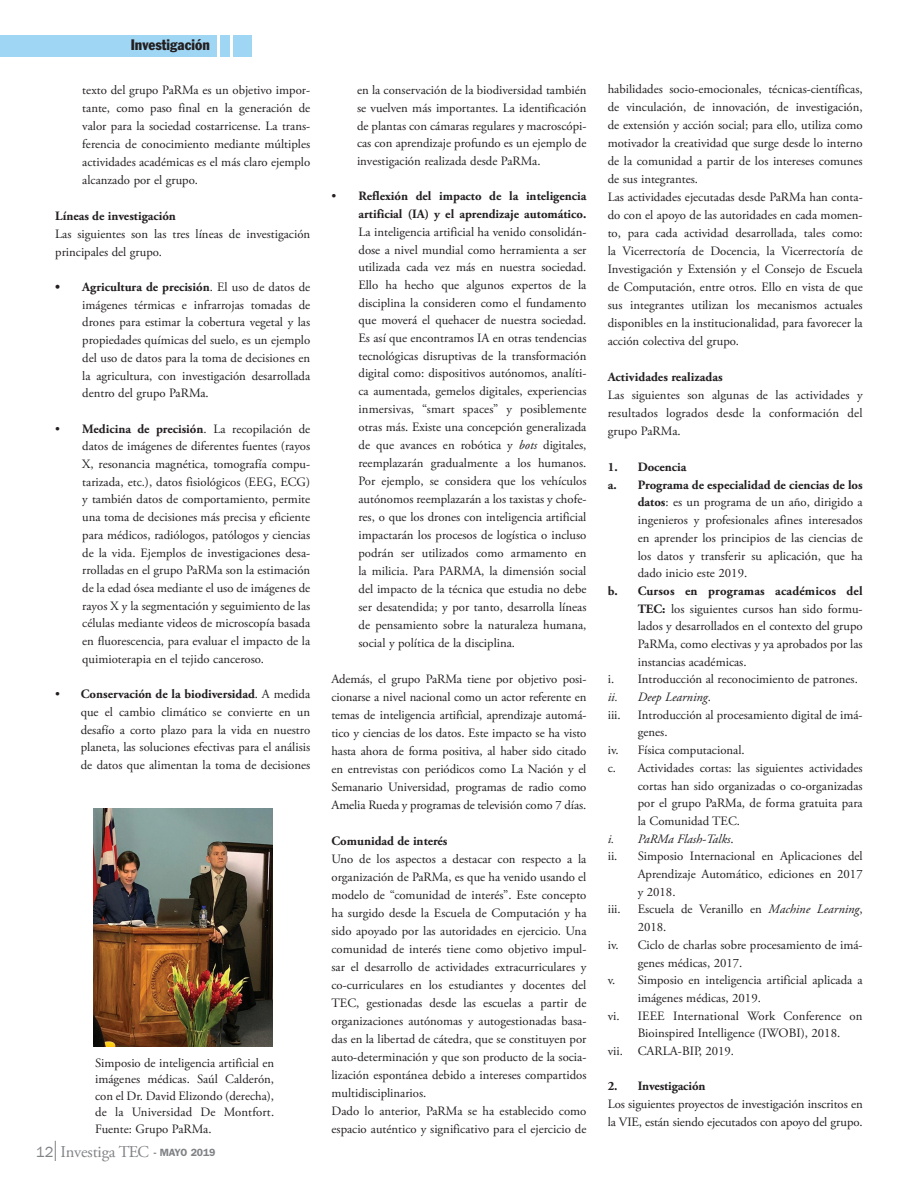
<style>
.page{position:relative;width:918px;height:1188px;background:#fff}
.page>*{position:absolute;margin:0;border:0;box-sizing:border-box;transform-origin:0 0}
.t1{font:16.5px "Adobe Garamond Pro";letter-spacing:-.01em;color:#808285}
.t2{font:condensed 15px "Franklin Gothic";color:#231f20}
.t3{font:12.75px/18px "Adobe Garamond Pro";color:#231f20;text-align:justify}
.t4{font:700 12.75px/17.7px "Adobe Garamond Pro";color:#231f20;text-align:right}
.t5{font:italic 12.75px "Adobe Garamond Pro";color:#231f20}
.s1{font-weight:700}
.s2{font-family:"Franklin Gothic";font-size:15px}
.s3{font-family:"Franklin Gothic";font-weight:600;font-size:10.5px}
.s4{font-weight:400}
.s5{font-style:italic}
.s6{font-style:normal}
</style>
<div class="page">
<svg style="left:55px;top:1141px;width:1px;height:20px"></svg>
<div style="left:0;top:36px;width:217px;height:21px;background:#9fd6f4"></div>
<div style="left:220px;top:36px;width:10px;height:21px;background:#9fd6f4"></div>
<div style="left:233px;top:36px;width:19px;height:21px;background:#9fd6f4"></div>
<img style="left:93px;top:808px;width:179px;height:239px">
<p class="t2" style="left:131px;top:36px;width:81px">Investigación</p>
<p class="t3" style="left:82px;top:82px;width:230px">texto del grupo PaRMa es un objetivo impor&shy;tante, como paso final en la generación de valor para la sociedad costarricense. La trans&shy;ferencia de conocimiento mediante múltiples actividades académicas es el más claro ejemplo alcanzado por el grupo.</p>
<p class="t4" style="left:55px;top:208px;width:122px">Líneas de investigación</p>
<p class="t3" style="left:55px;top:226px;width:256px">Las siguientes son las tres líneas de investigación principales del grupo.</p>
<p class="t3" style="left:82px;top:279px;width:230px;text-indent:-27px"><span class="s1">• Agricultura de precisión</span>. El uso de datos de imágenes térmicas e infrarrojas tomadas de drones para estimar la cobertura vegetal y las propiedades químicas del suelo, es un ejemplo del uso de datos para la toma de decisiones en la agricultura, con investigación desarrollada dentro del grupo PaRMa.</p>
<p class="t3" style="left:82px;top:420px;width:229px;text-indent:-27px">• <span class="s1">Medicina de precisión</span>. La recopilación de datos de imágenes de diferentes fuentes (rayos X, resonancia magnética, tomografía compu&shy;tarizada, etc.), datos fisiológicos (EEG, ECG) y también datos de comportamiento, permite una toma de decisiones más precisa y eficiente para médicos, radiólogos, patólogos y ciencias de la vida. Ejemplos de investigaciones desa&shy;rrolladas en el grupo PaRMa son la estimación de la edad ósea mediante el uso de imágenes de rayos X y la segmentación y seguimiento de las células mediante videos de microscopía basada en fluorescencia, para evaluar el impacto de la quimioterapia en el tejido canceroso.</p>
<p class="t3" style="left:81px;top:686px;width:231px;text-indent:-26px">• <span class="s1">Conservación de la biodiversidad</span>. A medida que el cambio climático se convierte en un desafío a corto plazo para la vida en nuestro planeta, las soluciones efectivas para el análisis de datos que alimentan la toma de decisiones</p>
<p class="t3" style="left:95px;top:1055px;width:181px;line-height:16.5px">Simposio de inteligencia artificial en imágenes médicas. Saúl Calderón, con el Dr. David Elizondo (derecha), de la Universidad De Montfort.<br>Fuente: Grupo PaRMa.</p>
<p class="t1" style="left:36px;top:1142px;width:181px"><span class="s2">12</span> Investiga TEC <span class="s3">- MAYO 2019</span></p>
<p class="t3" style="left:357px;top:82px;width:231px">en la conservación de la biodiversidad también se vuelven más importantes. La identificación de plantas con cámaras regulares y macroscópi&shy;cas con aprendizaje profundo es un ejemplo de investigación realizada desde PaRMa.</p>
<p class="t4" style="left:332px;top:188px;width:256px"><span class="s4">•</span> Reflexión del impacto de la inteligencia artificial (IA) y el aprendizaje automático.</p>
<p class="t3" style="left:359px;top:223px;width:230px">La inteligencia artificial ha venido consolidán&shy;dose a nivel mundial como herramienta a ser utilizada cada vez más en nuestra sociedad.<br>Ello ha hecho que algunos expertos de la disciplina la consideren como el fundamento que moverá el quehacer de nuestra sociedad.<br>Es así que encontramos IA en otras tendencias tecnológicas disruptivas de la transformación digital como: dispositivos autónomos, analíti&shy;ca aumentada, gemelos digitales, experiencias inmersivas, “smart spaces” y posiblemente otras más. Existe una concepción generalizada de que avances en robótica y <span class="s5">bots</span> digitales, reemplazarán gradualmente a los humanos.<br>Por ejemplo, se considera que los vehículos autónomos reemplazarán a los taxistas y chofe&shy;res, o que los drones con inteligencia artificial impactarán los procesos de logística o incluso podrán ser utilizados como armamento en la milicia. Para PARMA, la dimensión social del impacto de la técnica que estudia no debe ser desatendida; y por tanto, desarrolla líneas de pensamiento sobre la naturaleza humana, social y política de la disciplina.</p>
<p class="t3" style="left:332px;top:670px;width:257px">Además, el grupo PaRMa tiene por objetivo posi&shy;cionarse a nivel nacional como un actor referente en temas de inteligencia artificial, aprendizaje automá&shy;tico y ciencias de los datos. Este impacto se ha visto hasta ahora de forma positiva, al haber sido citado en entrevistas con periódicos como La Nación y el Semanario Universidad, programas de radio como Amelia Rueda y programas de televisión como 7 días.</p>
<p class="t4" style="left:332px;top:832px;width:118px">Comunidad de interés</p>
<p class="t3" style="left:332px;top:850px;width:257px;text-align:left">Uno de los aspectos a destacar con respecto a la organización de PaRMa, es que ha venido usando el modelo de “comunidad de interés”. Este concepto ha surgido desde la Escuela de Computación y ha sido apoyado por las autoridades en ejercicio. Una comunidad de interés tiene como objetivo impul&shy;sar el desarrollo de actividades extracurriculares y co-curriculares en los estudiantes y docentes del TEC, gestionadas desde las escuelas a partir de organizaciones autónomas y autogestionadas basa&shy;das en la libertad de cátedra, que se constituyen por auto-determinación y que son producto de la socia&shy;lización espontánea debido a intereses compartidos multidisciplinarios.<br>Dado lo anterior, PaRMa se ha establecido como espacio auténtico y significativo para el ejercicio de</p>
<p class="t3" style="left:608px;top:81px;width:257px;text-align:left">habilidades socio-emocionales, técnicas-científicas, de vinculación, de innovación, de investigación, de extensión y acción social; para ello, utiliza como motivador la creatividad que surge desde lo interno de la comunidad a partir de los intereses comunes de sus integrantes.<br>Las actividades ejecutadas desde PaRMa han conta&shy;do con el apoyo de las autoridades en cada momen&shy;to, para cada actividad desarrollada, tales como: la Vicerrectoría de Docencia, la Vicerrectoría de Investigación y Extensión y el Consejo de Escuela de Computación, entre otros. Ello en vista de que sus integrantes utilizan los mecanismos actuales disponibles en la institucionalidad, para favorecer la acción colectiva del grupo.</p>
<p class="t4" style="left:608px;top:369px;width:116px">Actividades realizadas</p>
<p class="t3" style="left:608px;top:387px;width:257px">Las siguientes son algunas de las actividades y resultados logrados desde la conformación del grupo PaRMa.</p>
<p class="t4" style="left:608px;top:458px;width:80px">1. Docencia</p>
<p class="t4" style="left:608px;top:476px;width:256px">a. Programa de especialidad de ciencias de los</p>
<p class="t3" style="left:638px;top:494px;width:226px"><span class="s1">datos</span>: es un programa de un año, dirigido a</p>
<p class="t3" style="left:638px;top:512px;width:226px">ingenieros y profesionales afines interesados</p>
<p class="t3" style="left:638px;top:529px;width:226px">en aprender los principios de las ciencias de</p>
<p class="t3" style="left:638px;top:547px;width:226px">los datos y transferir su aplicación, que ha</p>
<p class="t3" style="left:638px;top:565px;width:111px">dado inicio este 2019.</p>
<p class="t4" style="left:608px;top:582px;width:256px">b. Cursos en programas académicos del</p>
<p class="t3" style="left:638px;top:600px;width:226px"><span class="s1">TEC:</span> los siguientes cursos han sido formu-</p>
<p class="t3" style="left:638px;top:618px;width:226px">lados y desarrollados en el contexto del grupo</p>
<p class="t3" style="left:638px;top:635px;width:226px">PaRMa, como electivas y ya aprobados por las</p>
<p class="t3" style="left:638px;top:653px;width:110px">instancias académicas.</p>
<p class="t3" style="left:608px;top:671px;width:252px">i. Introducción al reconocimiento de patrones.</p>
<p class="t5" style="left:608px;top:689px;width:105px">ii. Deep Learning<span class="s6">.</span></p>
<p class="t3" style="left:608px;top:706px;width:15px">iii.</p>
<p class="t3" style="left:638px;top:706px;width:226px">Introducción al procesamiento digital de imá-</p>
<p class="t3" style="left:638px;top:724px;width:31px">genes.</p>
<p class="t3" style="left:608px;top:742px;width:138px">iv. Física computacional.</p>
<p class="t3" style="left:608px;top:759px;width:256px">c. Actividades cortas: las siguientes actividades</p>
<p class="t3" style="left:638px;top:777px;width:226px">cortas han sido organizadas o co-organizadas</p>
<p class="t3" style="left:638px;top:795px;width:226px">por el grupo PaRMa, de forma gratuita para</p>
<p class="t3" style="left:638px;top:812px;width:104px">la Comunidad TEC.</p>
<p class="t5" style="left:608px;top:831px;width:127px">i. PaRMa Flash-Talks<span class="s6">.</span></p>
<p class="t3" style="left:608px;top:848px;width:256px">ii. Simposio Internacional en Aplicaciones del</p>
<p class="t3" style="left:638px;top:865px;width:226px">Aprendizaje Automático, ediciones en 2017</p>
<p class="t3" style="left:638px;top:883px;width:39px">y 2018.</p>
<p class="t3" style="left:608px;top:901px;width:15px">iii.</p>
<p class="t3" style="left:638px;top:901px;width:226px">Escuela de Veranillo en <span class="s5">Machine Learning</span>,</p>
<p class="t3" style="left:638px;top:919px;width:30px">2018.</p>
<p class="t3" style="left:608px;top:936px;width:256px">iv. Ciclo de charlas sobre procesamiento de imá-</p>
<p class="t3" style="left:638px;top:954px;width:106px">genes médicas, 2017.</p>
<p class="t3" style="left:608px;top:972px;width:256px">v. Simposio en inteligencia artificial aplicada a</p>
<p class="t3" style="left:638px;top:989px;width:125px">imágenes médicas, 2019.</p>
<p class="t3" style="left:608px;top:1007px;width:256px">vi. IEEE International Work Conference on</p>
<p class="t3" style="left:638px;top:1025px;width:204px">Bioinspired Intelligence (IWOBI), 2018.</p>
<p class="t3" style="left:608px;top:1042px;width:128px">vii. CARLA-BIP, 2019.</p>
<p class="t4" style="left:608px;top:1078px;width:99px">2. Investigación</p>
<p class="t3" style="left:608px;top:1096px;width:256px">Los siguientes proyectos de investigación inscritos en la VIE, están siendo ejecutados con apoyo del grupo.</p>
</div>
